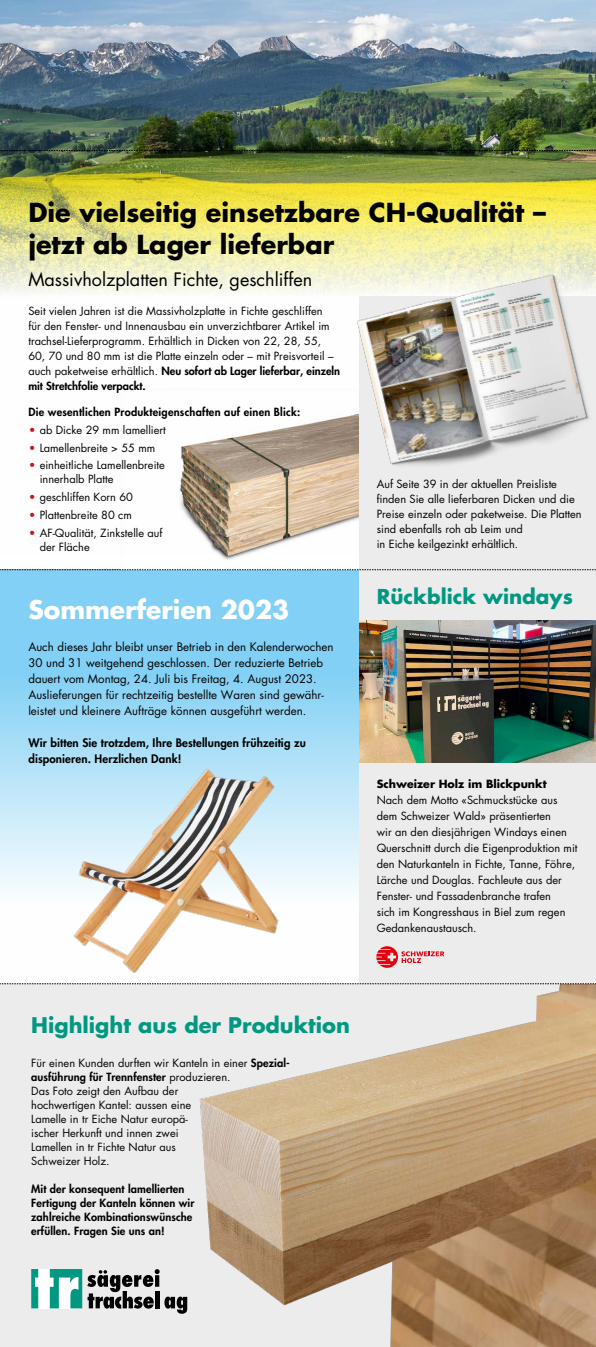
<style>
.page{position:relative;width:596px;height:1347px;background:#fff}
.page>*{position:absolute;margin:0;border:0;box-sizing:border-box;transform-origin:0 0}
.t1{font:700 25.5px/32px "Futura Std";color:#000}
.t2{font:700 25px "Futura Std";color:#fff}
.t3{font:700 21px "Futura Std";color:#009881}
.t4{font:700 20px "Futura Std";color:#009881}
.t5{font:18px "Futura Std";color:#000}
.t6{font:11.5px/16px "Futura Std";color:#000}
.t7{font:800 11.5px/16px "Futura Std";letter-spacing:.01em;color:#000}
.t8{font:11px/15px "Futura Std";color:#000}
.t9{font:800 11px/14px "Futura Std";letter-spacing:.01em;color:#000}
.t10{font:700 11px "Futura Std";color:#000}
.s1{font-weight:800}
.s2{font-weight:700;color:#cd1316}
</style>
<div class="page">
<svg style="left:0;top:570px;width:359px;height:321px;background:#99d8f6"></svg>
<div style="left:0;top:984px;width:595px;height:362px;background:#ececed"></div>
<img style="left:49px;top:984px;width:546px;height:362px">
<img style="left:0;top:0;width:595px;height:554px">
<div style="left:359px;top:296px;width:236px;height:434px;background:#ececed"></div>
<div style="left:359px;top:739px;width:236px;height:244px;background:#ececed"></div>
<img style="left:359px;top:620px;width:236px;height:143px">
<div style="left:31px;top:1269px;width:51px;height:39px;background:#fff"></div>
<svg style="left:31px;top:1269px;width:7px;height:39px"></svg>
<svg style="left:50px;top:1269px;width:137px;height:44px"></svg>
<img style="left:60px;top:760px;width:237px;height:213px">
<img style="left:278px;top:222px;width:317px;height:297px">
<svg style="left:376px;top:946px;width:68px;height:21px"></svg>
<svg style="left:0;top:150px;width:595px;height:1px"></svg>
<svg style="left:0;top:569px;width:595px;height:1px"></svg>
<svg style="left:0;top:983px;width:595px;height:1px"></svg>
<h1 class="t1" style="left:28px;top:196px;width:518px">Die vielseitig einsetzbare CH-Qualität – jetzt ab Lager lieferbar</h1>
<h3 class="t5" style="left:28px;top:268px;width:285px">Massivholzplatten Fichte, geschliffen</h3>
<p class="t8" style="left:28px;top:304px;width:313px">Seit vielen Jahren ist die Massivholzplatte in Fichte geschliffen<br>für den Fenster- und Innenausbau ein unverzichtbarer Artikel im trachsel-Lieferprogramm. Erhältlich in Dicken von 22, 28, 55, 60, 70 und 80 mm ist die Platte einzeln oder – mit Preisvorteil – auch paketweise erhältlich. <span class="s1">Neu sofort ab Lager lieferbar, einzeln mit Stretchfolie verpackt.</span></p>
<p class="t9" style="left:28px;top:405px;width:273px">Die wesentlichen Produkteigenschaften auf einen Blick:</p>
<p class="t8" style="left:28px;top:422px;width:139px"><span class="s2">•</span> ab Dicke 29 mm lamelliert</p>
<p class="t8" style="left:28px;top:440px;width:128px"><span class="s2">•</span> Lamellenbreite &gt; 55 mm</p>
<p class="t8" style="left:40px;top:458px;width:127px;line-height:14px;text-indent:-11px"><span class="s2">•</span> einheitliche Lamellenbreite innerhalb Platte</p>
<p class="t8" style="left:28px;top:490px;width:106px"><span class="s2">•</span> geschliffen Korn 60</p>
<p class="t8" style="left:28px;top:507px;width:105px"><span class="s2">•</span> Plattenbreite 80 cm</p>
<p class="t8" style="left:40px;top:525px;width:124px;line-height:14px;text-indent:-11px"><span class="s2">•</span> AF-Qualität, Zinkstelle auf der Fläche</p>
<h3 class="t4" style="left:376px;top:583px;width:197px">Rückblick windays</h3>
<p class="t8" style="left:376px;top:477px;width:206px">Auf Seite 39 in der aktuellen Preisliste finden Sie alle lieferbaren Dicken und die Preise einzeln oder paketweise. Die Platten sind ebenfalls roh ab Leim und<br>in Eiche keilgezinkt erhältlich.</p>
<h2 class="t2" style="left:28px;top:593px;width:262px">Sommerferien 2023</h2>
<p class="t6" style="left:28px;top:639px;width:306px">Auch dieses Jahr bleibt unser Betrieb in den Kalenderwochen 30 und 31 weitgehend geschlossen. Der reduzierte Betrieb dauert vom Montag, 24. Juli bis Freitag, 4. August 2023.<br>Auslieferungen für rechtzeitig bestellte Waren sind gewähr&shy;leistet und kleinere Aufträge können ausgeführt werden.</p>
<p class="t7" style="left:28px;top:735px;width:279px">Wir bitten Sie trotzdem, Ihre Bestellungen frühzeitig zu disponieren. Herzlichen Dank!</p>
<p class="t10" style="left:376px;top:776px;width:171px">Schweizer Holz im Blickpunkt</p>
<p class="t8" style="left:376px;top:792px;width:202px;line-height:16px">Nach dem Motto «Schmuckstücke aus dem Schweizer Wald» präsentierten<br>wir an den diesjährigen Windays einen Querschnitt durch die Eigenproduktion mit den Naturkanteln in Fichte, Tanne, Föhre, Lärche und Douglas. Fachleute aus der Fenster- und Fassadenbranche trafen<br>sich im Kongresshaus in Biel zum regen Gedankenaustausch.</p>
<h3 class="t3" style="left:31px;top:1011px;width:320px">Highlight aus der Produktion</h3>
<p class="t8" style="left:31px;top:1055px;width:260px;line-height:14px">Für einen Kunden durften wir Kanteln in einer <span class="s1">Spezial&shy;ausführung für Trennfenster</span> produzieren.<br>Das Foto zeigt den Aufbau der<br>hochwertigen Kantel: aussen eine<br>Lamelle in tr Eiche Natur europä-<br>ischer Herkunft und innen zwei<br>Lamellen in tr Fichte Natur aus<br>Schweizer Holz.</p>
<p class="t9" style="left:31px;top:1181px;width:165px">Mit der konsequent lamellierten<br>Fertigung der Kanteln können wir zahlreiche Kombinationswünsche erfüllen. Fragen Sie uns an!</p>
</div>
